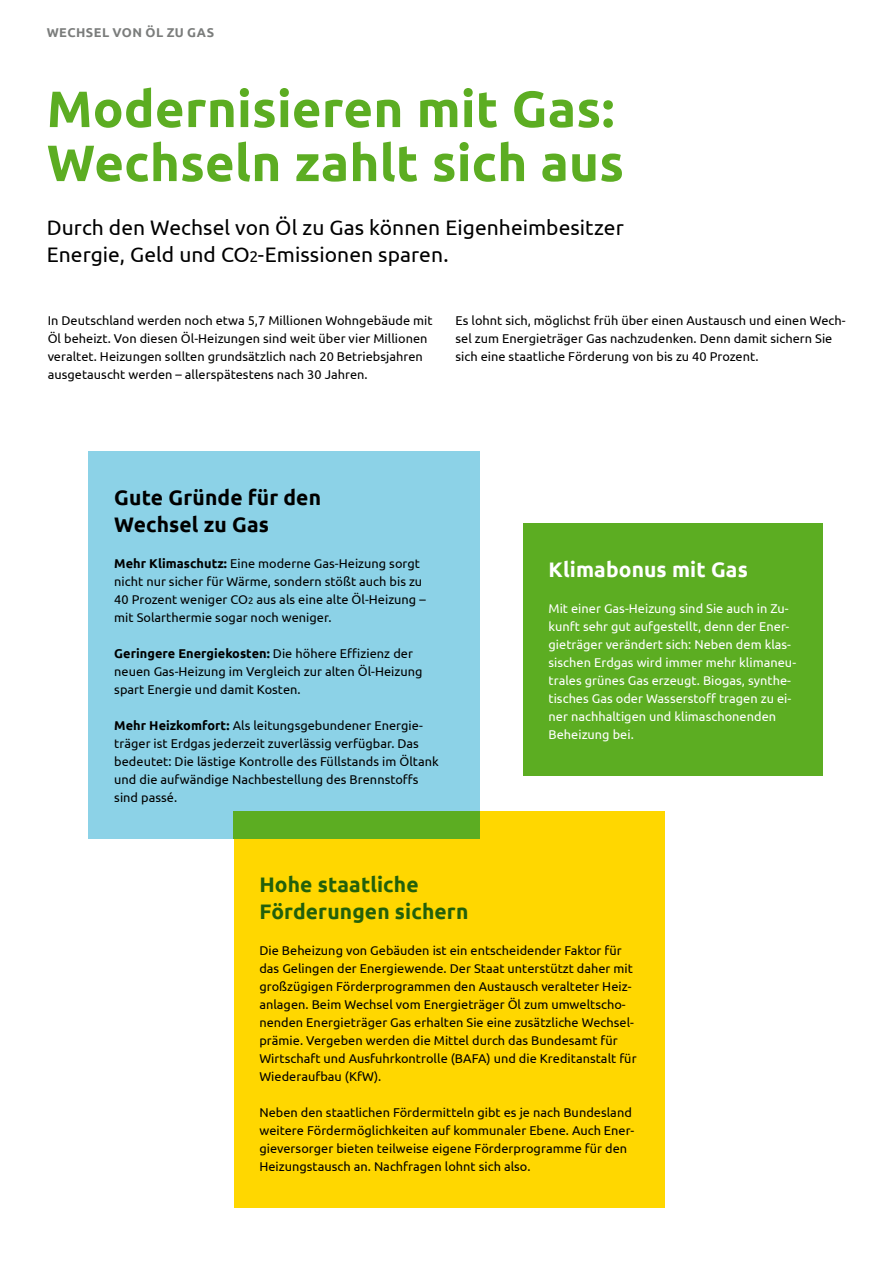
<style>
.page{position:relative;width:893px;height:1263px;background:#fff}
.page>*{position:absolute;margin:0;border:0;box-sizing:border-box;transform-origin:0 0}
.t1{font:700 51px/54px "Ubuntu";letter-spacing:.005em;color:#5cad22}
.t2{font:21px/27px "Ubuntu";color:#000}
.t3{font:700 21px/27px "Ubuntu";letter-spacing:.005em;color:#22600b}
.t4{font:700 21px/27px "Ubuntu";letter-spacing:.005em;color:#000}
.t5{font:700 21px "Ubuntu";letter-spacing:.005em;color:#fff}
.t6{font:12.75px/18px "Ubuntu";letter-spacing:.005em;color:#000}
.t7{font:12.75px/18px "Ubuntu";letter-spacing:.005em;color:#fff}
.t8{font:700 12.75px "Ubuntu";letter-spacing:.035em;color:#7b7d7c}
.s1{font-size:15.75px}
.s2{font-weight:700}
.s3{font-size:9.6px}
</style>
<div class="page">
<div style="left:234px;top:811px;width:430px;height:396px;background:#ffd700"></div>
<div style="left:89px;top:451px;width:391px;height:387px;background:#8cd2e7"></div>
<div style="left:523px;top:523px;width:299px;height:252px;background:#5cad22"></div>
<div style="left:234px;top:811px;width:246px;height:27px;background:#5cad22"></div>
<p class="t8" style="left:47px;top:25px;width:169px">WECHSEL VON ÖL ZU GAS</p>
<h1 class="t1" style="left:47px;top:81px;width:579px">Modernisieren mit Gas:<br>Wechseln zahlt sich aus</h1>
<h2 class="t2" style="left:47px;top:213px;width:579px">Durch den Wechsel von Öl zu Gas können Eigenheimbesitzer<br>Energie, Geld und CO<span class="s1">2</span>-Emissionen sparen.</h2>
<p class="t6" style="left:48px;top:311px;width:386px">In Deutschland werden noch etwa 5,7 Millionen Wohngebäude mit Öl beheizt. Von diesen Öl-Heizungen sind weit über vier Millionen veraltet. Heizungen sollten grundsätzlich nach 20 Betriebsjahren ausgetauscht werden – allerspätestens nach 30 Jahren.</p>
<p class="t6" style="left:455px;top:311px;width:392px">Es lohnt sich, möglichst früh über einen Austausch und einen Wech&shy;sel zum Energieträger Gas nachzudenken. Denn damit sichern Sie sich eine staatliche Förderung von bis zu 40 Prozent.</p>
<h2 class="t4" style="left:114px;top:484px;width:208px">Gute Gründe für den<br>Wechsel zu Gas</h2>
<p class="t6" style="left:114px;top:554px;width:313px"><span class="s2">Mehr Klimaschutz:</span> Eine moderne Gas-Heizung sorgt nicht nur sicher für Wärme, sondern stößt auch bis zu 40 Prozent weniger CO<span class="s3">2</span> aus als eine alte Öl-Heizung – mit Solarthermie sogar noch weniger.</p>
<p class="t6" style="left:114px;top:644px;width:310px"><span class="s2">Geringere Energiekosten:</span> Die höhere Effizienz der neuen Gas-Heizung im Vergleich zur alten Öl-Heizung spart Energie und damit Kosten.</p>
<p class="t6" style="left:114px;top:716px;width:326px"><span class="s2">Mehr Heizkomfort:</span> Als leitungsgebundener Energie&shy;träger ist Erdgas jederzeit zuverlässig verfügbar. Das bedeutet: Die lästige Kontrolle des Füllstands im Öltank und die aufwändige Nachbestellung des Brennstoffs sind passé.</p>
<h2 class="t5" style="left:549px;top:557px;width:201px">Klimabonus mit Gas</h2>
<p class="t7" style="left:549px;top:599px;width:249px">Mit einer Gas-Heizung sind Sie auch in Zu&shy;kunft sehr gut aufgestellt, denn der Ener&shy;gieträger verändert sich: Neben dem klas&shy;sischen Erdgas wird immer mehr klimaneu&shy;trales grünes Gas erzeugt. Biogas, synthe&shy;tisches Gas oder Wasserstoff tragen zu ei&shy;ner nachhaltigen und klimaschonenden Beheizung bei.</p>
<h2 class="t3" style="left:259px;top:871px;width:210px">Hohe staatliche<br>Förderungen sichern</h2>
<p class="t6" style="left:259px;top:941px;width:379px">Die Beheizung von Gebäuden ist ein entscheidender Faktor für das Gelingen der Energiewende. Der Staat unterstützt daher mit großzügigen Förderprogrammen den Austausch veralteter Heiz&shy;anlagen. Beim Wechsel vom Energieträger Öl zum umweltscho&shy;nenden Energieträger Gas erhalten Sie eine zusätzliche Wechsel&shy;prämie. Vergeben werden die Mittel durch das Bundesamt für Wirtschaft und Ausfuhrkontrolle (BAFA) und die Kreditanstalt für Wiederaufbau (KfW).</p>
<p class="t6" style="left:259px;top:1103px;width:376px">Neben den staatlichen Fördermitteln gibt es je nach Bundesland weitere Fördermöglichkeiten auf kommunaler Ebene. Auch Ener&shy;gieversorger bieten teilweise eigene Förderprogramme für den Heizungstausch an. Nachfragen lohnt sich also.</p>
</div>
